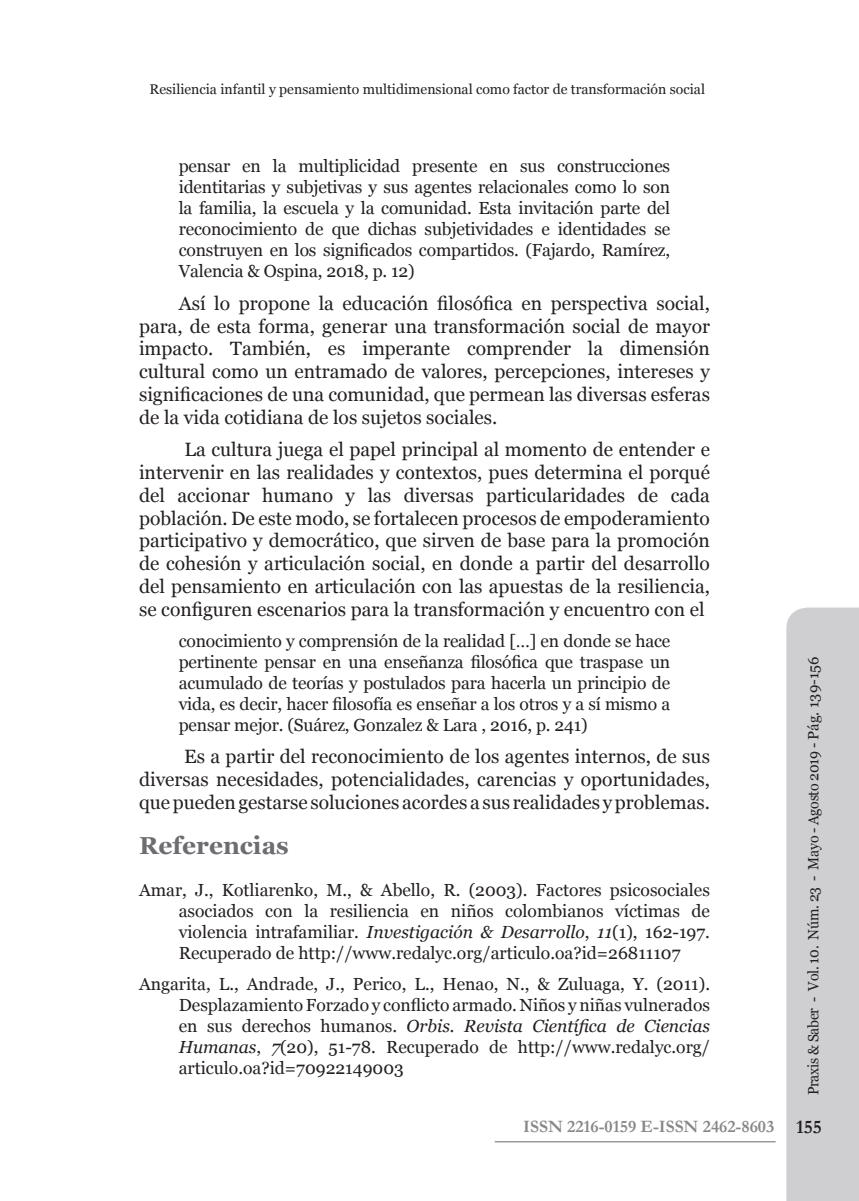
<style>
.page{position:relative;width:859px;height:1201px;background:#fff}
.page>*{position:absolute;margin:0;border:0;box-sizing:border-box;transform-origin:0 0}
.t1{font:700 24.5px "Georgia";color:#6c6d70}
.t2{font:19.25px/22.8px "Georgia";color:#231f20;text-align:justify}
.t3{font:600 19.25px "Garamond";color:#231f20}
.t4{font:17.5px/21px "Georgia";letter-spacing:-.005em;color:#231f20;text-align:justify}
.t5{font:600 17.5px "Garamond";color:#888}
.t6{font:14.88px "Georgia";letter-spacing:-.02em;color:#231f20;scale:.95 1}
.t7{font:14px "Georgia";color:#231f20}
.s1{font-style:italic}
</style>
<div class="page">
<div style="left:786px;top:607px;width:72px;height:593px;background:#cfcfd1"></div>
<hr style="left:494px;top:1141px;width:281px;height:1px;background:#6c6c6e">
<p class="t7" style="left:149px;top:81px;width:556px">Resiliencia infantil y pensamiento multidimensional como factor de transformación social</p>
<p class="t4" style="left:179px;top:156px;width:493px">pensar en la multiplicidad presente en sus construcciones identitarias y subjetivas y sus agentes relacionales como lo son la familia, la escuela y la comunidad. Esta invitación parte del reconocimiento de que dichas subjetividades e identidades se construyen en los significados compartidos. (Fajardo, Ramírez, Valencia &amp; Ospina, 2018, p. 12)</p>
<p class="t2" style="left:139px;top:292px;width:572px;text-indent:40px">Así lo propone la educación filosófica en perspectiva social, para, de esta forma, generar una transformación social de mayor impacto. También, es imperante comprender la dimensión cultural como un entramado de valores, percepciones, intereses y significaciones de una comunidad, que permean las diversas esferas de la vida cotidiana de los sujetos sociales.</p>
<p class="t2" style="left:139px;top:438px;width:572px;text-indent:45px">La cultura juega el papel principal al momento de entender e intervenir en las realidades y contextos, pues determina el porqué del accionar humano y las diversas particularidades de cada población. De este modo, se fortalecen procesos de empoderamiento participativo y democrático, que sirven de base para la promoción de cohesión y articulación social, en donde a partir del desarrollo del pensamiento en articulación con las apuestas de la resiliencia, se configuren escenarios para la transformación y encuentro con el</p>
<p class="t4" style="left:179px;top:630px;width:493px">conocimiento y comprensión de la realidad […] en donde se hace pertinente pensar en una enseñanza filosófica que traspase un acumulado de teorías y postulados para hacerla un principio de vida, es decir, hacer filosofía es enseñar a los otros y a sí mismo a pensar mejor. (Suárez, Gonzalez &amp; Lara , 2016, p. 241)</p>
<p class="t2" style="left:139px;top:745px;width:572px;text-indent:45px">Es a partir del reconocimiento de los agentes internos, de sus diversas necesidades, potencialidades, carencias y oportunidades, que pueden gestarse soluciones acordes a sus realidades y problemas.</p>
<h1 class="t1" style="left:139px;top:830px;width:151px">Referencias</h1>
<p class="t4" style="left:179px;top:880px;width:532px;text-indent:-40px">Amar, J., Kotliarenko, M., &amp; Abello, R. (2003). Factores psicosociales asociados con la resiliencia en niños colombianos víctimas de violencia intrafamiliar. <span class="s1">Investigación &amp; Desarrollo</span>, <span class="s1">11</span>(1), 162-197.<br>Recuperado de http://www.redalyc.org/articulo.oa?id=26811107</p>
<p class="t4" style="left:179px;top:974px;width:532px;text-indent:-40px">Angarita, L., Andrade, J., Perico, L., Henao, N., &amp; Zuluaga, Y. (2011).<br>Desplazamiento Forzado y conflicto armado. Niños y niñas vulnerados en sus derechos humanos. <span class="s1">Orbis. Revista Científica de Ciencias Humanas</span>, <span class="s1">7</span>(20), 51-78. Recuperado de http://www.redalyc.org/ articulo.oa?id=70922149003</p>
<p class="t5" style="left:523px;top:1114px;width:252px">ISSN 2216-0159 E-ISSN 2462-8603</p>
<p class="t6" style="left:804px;top:1095px;width:463px;rotate:-90deg">Praxis &amp; Saber - Vol. 10. Núm. 23 - Mayo - Agosto 2019 - Pág. 139-156</p>
<p class="t3" style="left:795px;top:1114px;width:27px">155</p>
</div>
